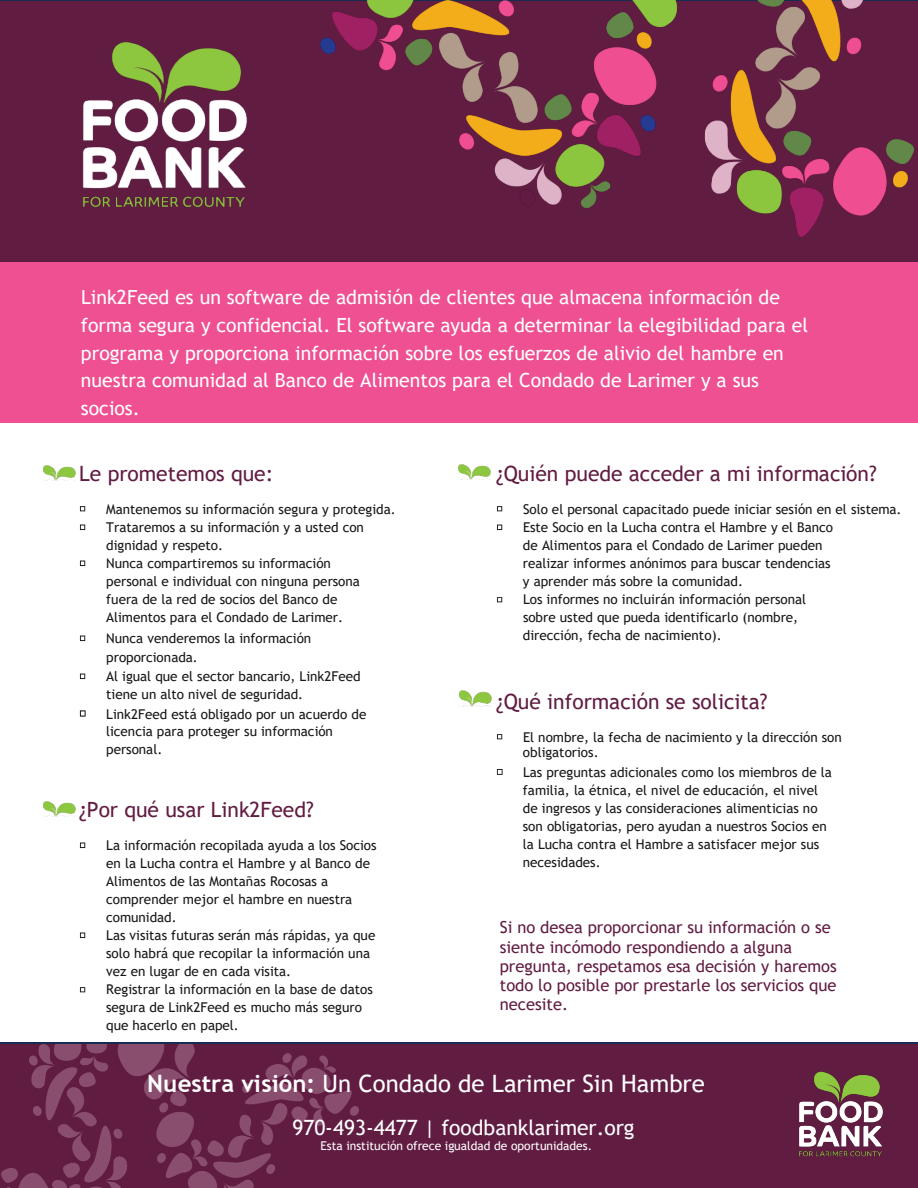
<style>
.page{position:relative;width:918px;height:1188px;background:#fff}
.page>*{position:absolute;margin:0;border:0;box-sizing:border-box;transform-origin:0 0}
.t1{font:24px "Trebuchet MS";color:#fff}
.t2{font:21px "Trebuchet MS";color:#611c42}
.t3{font:21px "Trebuchet MS";color:#fff}
.t4{font:19.5px/27.6px "Trebuchet MS";color:#fff}
.t5{font:16.5px/19.2px "Trebuchet MS";color:#611c42}
.t6{font:13.5px/18px "Trebuchet MS";color:#171717}
.t7{font:12px "Trebuchet MS";color:#fff}
.s1{font-weight:700}
</style>
<div class="page">
<img style="left:79px;top:506px;width:7px;height:6px">
<img style="left:79px;top:524px;width:7px;height:7px">
<img style="left:79px;top:560px;width:7px;height:7px">
<img style="left:79px;top:635px;width:7px;height:7px">
<img style="left:79px;top:673px;width:7px;height:7px">
<img style="left:79px;top:710px;width:7px;height:7px">
<img style="left:79px;top:842px;width:7px;height:7px">
<img style="left:79px;top:932px;width:7px;height:7px">
<img style="left:79px;top:987px;width:7px;height:6px">
<img style="left:496px;top:506px;width:7px;height:6px">
<img style="left:496px;top:524px;width:7px;height:7px">
<img style="left:496px;top:597px;width:7px;height:6px">
<img style="left:496px;top:734px;width:7px;height:6px">
<img style="left:496px;top:769px;width:7px;height:6px">
<div style="left:0;top:262px;width:918px;height:161px;background:#ee5091"></div>
<div style="left:0;top:0;width:918px;height:262px;background:#611c42"></div>
<hr style="left:0;top:0;width:918px;height:1px;background:#172c51">
<img style="left:82px;top:41px;width:165px;height:167px">
<img style="left:321px;top:0;width:592px;height:236px">
<div style="left:0;top:1043px;width:918px;height:145px;background:#611c42"></div>
<hr style="left:0;top:1042px;width:918px;height:2px;background:#172c51">
<img style="left:1px;top:1044px;width:358px;height:143px">
<img style="left:799px;top:1071px;width:84px;height:86px">
<img style="left:43px;top:801px;width:32px;height:15px">
<img style="left:43px;top:465px;width:32px;height:16px">
<img style="left:458px;top:464px;width:32px;height:15px">
<img style="left:459px;top:691px;width:32px;height:15px">
<p class="t4" style="left:81px;top:284px;width:729px">Link2Feed es un software de admisión de clientes que almacena información de forma segura y confidencial. El software ayuda a determinar la elegibilidad para el programa y proporciona información sobre los esfuerzos de alivio del hambre en nuestra comunidad al Banco de Alimentos para el Condado de Larimer y a sus socios.</p>
<h2 class="t2" style="left:79px;top:460px;width:196px">Le prometemos que:</h2>
<p class="t6" style="left:106px;top:500px;width:291px">Mantenemos su información segura y protegida.<br>Trataremos a su información y a usted con dignidad y respeto.<br>Nunca compartiremos su información<br>personal e individual con ninguna persona<br>fuera de la red de socios del Banco de Alimentos para el Condado de Larimer.</p>
<p class="t6" style="left:106px;top:629px;width:256px;line-height:18.8px">Nunca venderemos la información proporcionada.<br>Al igual que el sector bancario, Link2Feed tiene un alto nivel de seguridad.</p>
<p class="t6" style="left:106px;top:705px;width:262px">Link2Feed está obligado por un acuerdo de licencia para proteger su información personal.</p>
<h2 class="t2" style="left:79px;top:797px;width:236px">¿Por qué usar Link2Feed?</h2>
<p class="t6" style="left:106px;top:836px;width:272px">La información recopilada ayuda a los Socios en la Lucha contra el Hambre y al Banco de Alimentos de las Montañas Rocosas a comprender mejor el hambre en nuestra comunidad.<br>Las visitas futuras serán más rápidas, ya que solo habrá que recopilar la información una vez en lugar de en cada visita.<br>Registrar la información en la base de datos segura de Link2Feed es mucho más seguro que hacerlo en papel.</p>
<h2 class="t2" style="left:496px;top:460px;width:382px">¿Quién puede acceder a mi información?</h2>
<p class="t6" style="left:523px;top:500px;width:380px">Solo el personal capacitado puede iniciar sesión en el sistema.<br>Este Socio en la Lucha contra el Hambre y el Banco<br>de Alimentos para el Condado de Larimer pueden<br>realizar informes anónimos para buscar tendencias<br>y aprender más sobre la comunidad.<br>Los informes no incluirán información personal<br>sobre usted que pueda identificarlo (nombre,<br>dirección, fecha de nacimiento).</p>
<h2 class="t2" style="left:496px;top:688px;width:273px">¿Qué información se solicita?</h2>
<p class="t6" style="left:523px;top:729px;width:320px;line-height:15.6px">El nombre, la fecha de nacimiento y la dirección son obligatorios.</p>
<p class="t6" style="left:523px;top:763px;width:311px">Las preguntas adicionales como los miembros de la familia, la étnica, el nivel de educación, el nivel de ingresos y las consideraciones alimenticias no son obligatorias, pero ayudan a nuestros Socios en la Lucha contra el Hambre a satisfacer mejor sus necesidades.</p>
<p class="t5" style="left:500px;top:918px;width:339px">Si no desea proporcionar su información o se siente incómodo respondiendo a alguna pregunta, respetamos esa decisión y haremos todo lo posible por prestarle los servicios que necesite.</p>
<h1 class="t1" style="left:147px;top:1068px;width:559px"><span class="s1">Nuestra visión:</span> Un Condado de Larimer Sin Hambre</h1>
<h2 class="t3" style="left:292px;top:1114px;width:344px">970-493-4477 | foodbanklarimer.org</h2>
<p class="t7" style="left:320px;top:1138px;width:273px">Esta institución ofrece igualdad de oportunidades.</p>
</div>
